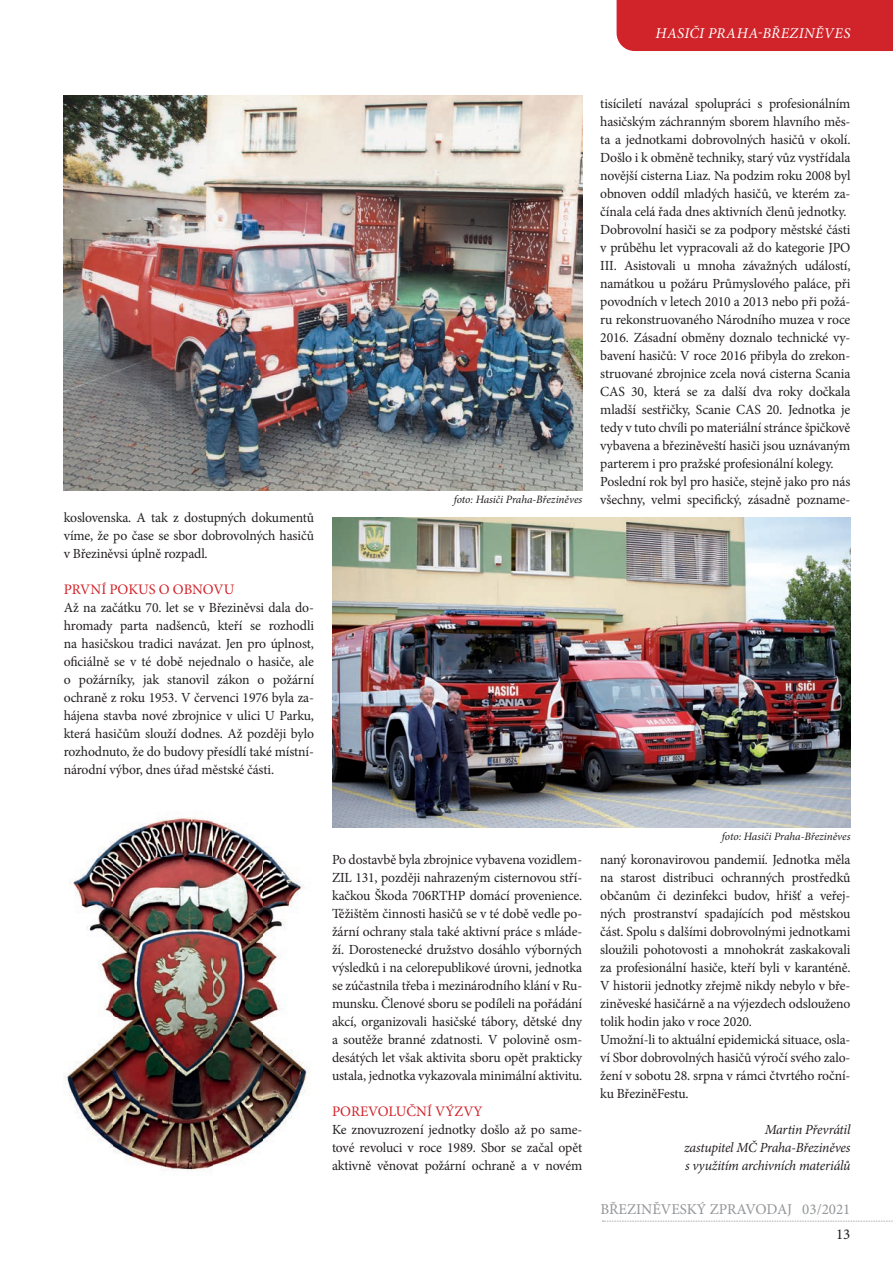
<style>
.page{position:relative;width:893px;height:1263px;background:#fff}
.page>*{position:absolute;margin:0;border:0;box-sizing:border-box;transform-origin:0 0}
.t1{font:15px "Minion Pro";color:#939598}
.t2{font:italic 15px "Minion Pro";letter-spacing:.025em;color:#fff}
.t3{font:15px "Minion Pro";color:#231f20}
.t4{font:14.55px "Minion Pro";color:#d1232a}
.t5{font:13.95px/18px "Minion Pro";letter-spacing:-.01em;color:#231f20;text-align:justify}
.t6{font:italic 13.95px/18px "Minion Pro";letter-spacing:-.02em;color:#231f20;text-align:justify}
.t7{font:italic 11.25px "Minion Pro";letter-spacing:-.01em;color:#231f20}
</style>
<div class="page">
<svg style="left:602px;top:1221px;width:291px;height:1px"></svg>
<div style="left:617px;top:0;width:276px;height:51px;background:#d1232a"></div>
<img style="left:64px;top:96px;width:518px;height:394px">
<img style="left:332px;top:517px;width:518px;height:310px">
<img style="left:64px;top:817px;width:246px;height:354px">
<p class="t2" style="left:655px;top:23px;width:197px">HASIČI PRAHA-BŘEZINĚVES</p>
<p class="t5" style="left:64px;top:509px;width:252px">koslovenska. A tak z dostupných dokumentů víme, že po čase se sbor dobrovolných hasičů v Březiněvsi úplně rozpadl.</p>
<p class="t4" style="left:64px;top:580px;width:172px">PRVNÍ POKUS O OBNOVU</p>
<p class="t5" style="left:64px;top:599px;width:252px">Až na začátku 70. let se v Březiněvsi dala do&shy;hromady parta nadšenců, kteří se rozhodli na hasičskou tradici navázat. Jen pro úplnost, oficiálně se v té době nejednalo o hasiče, ale o požárníky, jak stanovil zákon o požární ochraně z roku 1953. V červenci 1976 byla za&shy;hájena stavba nové zbrojnice v ulici U Parku, která hasičům slouží dodnes. Až později bylo rozhodnuto, že do budovy přesídlí také místní&shy;národní výbor, dnes úřad městské části.</p>
<p class="t7" style="left:454px;top:491px;width:130px">foto: Hasiči Praha-Březiněves</p>
<p class="t5" style="left:600px;top:95px;width:252px;text-align:left">tisíciletí navázal spolupráci s profesionálním hasičským záchranným sborem hlavního měs&shy;ta a jednotkami dobrovolných hasičů v okolí.<br>Došlo i k obměně techniky, starý vůz vystřídala novější cisterna Liaz. Na podzim roku 2008 byl obnoven oddíl mladých hasičů, ve kterém za&shy;čínala celá řada dnes aktivních členů jednotky.<br>Dobrovolní hasiči se za podpory městské části v průběhu let vypracovali až do kategorie JPO III. Asistovali u mnoha závažných událostí, namátkou u požáru Průmyslového paláce, při povodních v letech 2010 a 2013 nebo při požá&shy;ru rekonstruovaného Národního muzea v roce 2016. Zásadní obměny doznalo technické vy&shy;bavení hasičů: V roce 2016 přibyla do zrekon&shy;struované zbrojnice zcela nová cisterna Scania CAS 30, která se za další dva roky dočkala mladší sestřičky, Scanie CAS 20. Jednotka je tedy v tuto chvíli po materiální stránce špičkově vybavena a březiněveští hasiči jsou uznávaným parterem i pro pražské profesionální kolegy.<br>Poslední rok byl pro hasiče, stejně jako pro nás všechny, velmi specifický, zásadně pozname-</p>
<p class="t5" style="left:332px;top:851px;width:252px">Po dostavbě byla zbrojnice vybavena vozidlem-ZIL 131, později nahrazeným cisternovou stří&shy;kačkou Škoda 706RTHP domácí provenience.<br>Těžištěm činnosti hasičů se v té době vedle po&shy;žární ochrany stala také aktivní práce s mláde&shy;ží. Dorostenecké družstvo dosáhlo výborných výsledků i na celorepublikové úrovni, jednotka se zúčastnila třeba i mezinárodního klání v Ru&shy;munsku. Členové sboru se podíleli na pořádání akcí, organizovali hasičské tábory, dětské dny a soutěže branné zdatnosti. V polovině osm&shy;desátých let však aktivita sboru opět prakticky ustala, jednotka vykazovala minimální aktivitu.</p>
<p class="t4" style="left:332px;top:1102px;width:152px">POREVOLUČNÍ VÝZVY</p>
<p class="t5" style="left:332px;top:1121px;width:252px">Ke znovuzrození jednotky došlo až po same&shy;tové revoluci v roce 1989. Sbor se začal opět aktivně věnovat požární ochraně a v novém</p>
<p class="t7" style="left:722px;top:829px;width:130px">foto: Hasiči Praha-Březiněves</p>
<p class="t5" style="left:600px;top:850px;width:252px;text-align:left">naný koronavirovou pandemií. Jednotka měla na starost distribuci ochranných prostředků občanům či dezinfekci budov, hřišť a veřej&shy;ných prostranství spadajících pod městskou část. Spolu s dalšími dobrovolnými jednotkami sloužili pohotovosti a mnohokrát zaskakovali za profesionální hasiče, kteří byli v karanténě.<br>V historii jednotky zřejmě nikdy nebylo v bře&shy;ziněveské hasičárně a na výjezdech odslouženo tolik hodin jako v roce 2020.<br>Umožní-li to aktuální epidemická situace, osla&shy;ví Sbor dobrovolných hasičů výročí svého zalo&shy;žení v sobotu 28. srpna v rámci čtvrtého roční&shy;ku BřeziněFestu.</p>
<p class="t6" style="left:684px;top:1120px;width:168px;text-indent:81px">Martin Převrátil zastupitel MČ Praha-Březiněves s využitím archivních materiálů</p>
<p class="t1" style="left:600px;top:1199px;width:251px">BŘEZINĚVESKÝ ZPRAVODAJ 03/2021</p>
<p class="t3" style="left:836px;top:1224px;width:16px">13</p>
</div>
